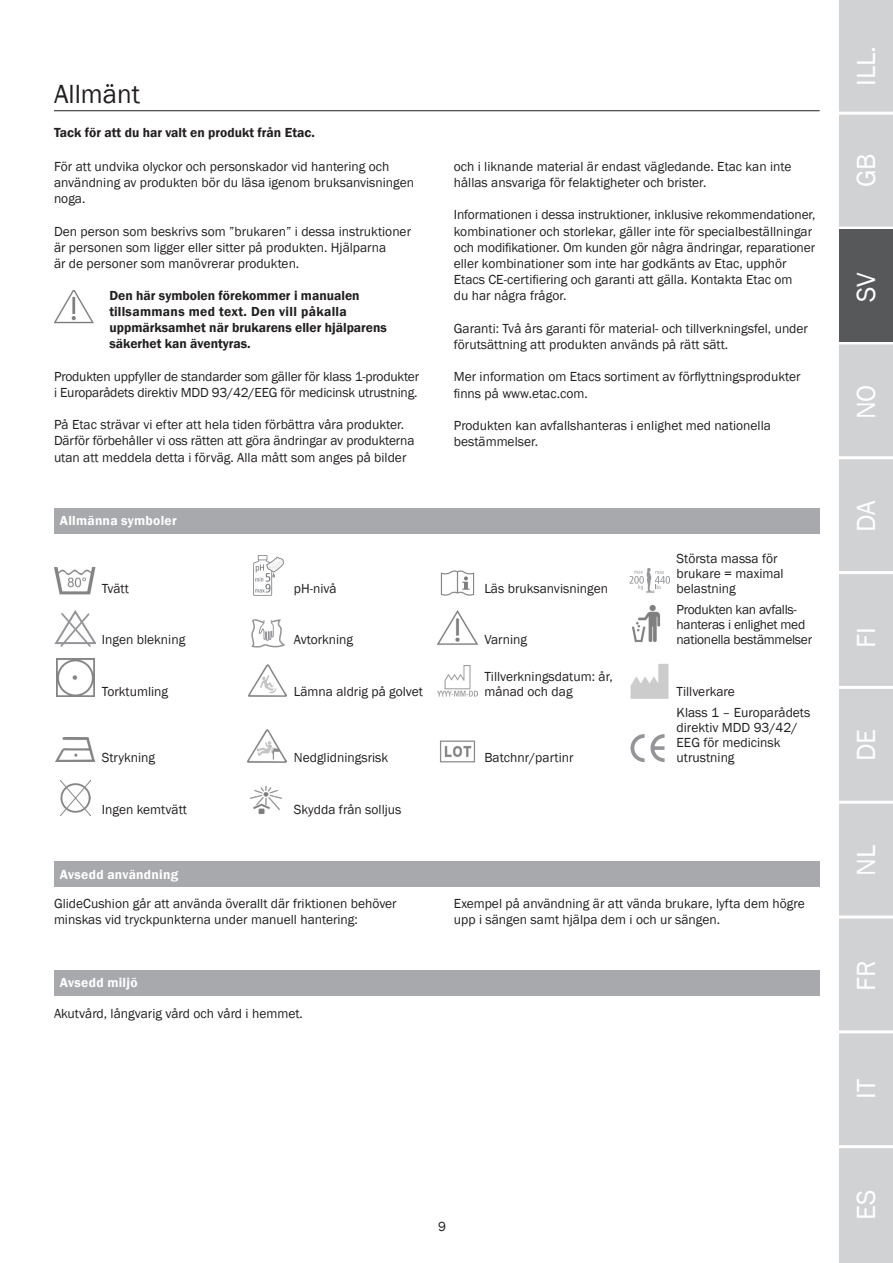
<style>
.page{position:relative;width:893px;height:1263px;background:#fff}
.page>*{position:absolute;margin:0;border:0;box-sizing:border-box;transform-origin:0 0}
.t1{font:27px "Franklin Gothic";color:#fff}
.Header_-_Overskrif{font:27px "Franklin Gothic";color:#231f20}
.Brødtekst{font:13.5px/16.2px "Franklin Gothic";color:#231f20}
.Symbol_tekster{font:13.5px/15px "Franklin Gothic";color:#231f20}
.Brødtekst_FED{font:600 13.5px/16.2px "Franklin Gothic";color:#231f20}
.Symbol_tekster-2{font:13.5px/15px "Franklin Gothic";letter-spacing:-.02em;color:#231f20}
.Skema_overskrifter_o{font:600 13.5px "Franklin Gothic";letter-spacing:.02em;color:#fff}
</style>
<div class="page">
<div style="left:839px;top:0;width:54px;height:1263px;background:#d1d2d4"></div>
<hr style="left:839px;top:112px;width:54px;height:3px;background:#fff">
<hr style="left:839px;top:227px;width:54px;height:3px;background:#fff">
<hr style="left:839px;top:341px;width:54px;height:3px;background:#fff">
<hr style="left:839px;top:456px;width:54px;height:3px;background:#fff">
<hr style="left:839px;top:571px;width:54px;height:3px;background:#fff">
<hr style="left:839px;top:686px;width:54px;height:3px;background:#fff">
<hr style="left:839px;top:801px;width:54px;height:3px;background:#fff">
<hr style="left:839px;top:915px;width:54px;height:3px;background:#fff">
<hr style="left:839px;top:1030px;width:54px;height:3px;background:#fff">
<hr style="left:839px;top:1145px;width:54px;height:3px;background:#fff">
<hr style="left:54px;top:110px;width:766px;height:1px;background:#231f20">
<div style="left:839px;top:229px;width:54px;height:112px;background:#57585a"></div>
<div style="left:54px;top:861px;width:766px;height:26px;background:#a8a9ad"></div>
<div style="left:54px;top:970px;width:766px;height:25px;background:#a8a9ad"></div>
<img style="left:54px;top:290px;width:40px;height:34px">
<div style="left:54px;top:508px;width:766px;height:25px;background:#a8a9ad"></div>
<img style="left:54px;top:567px;width:42px;height:28px">
<img style="left:254px;top:556px;width:29px;height:39px">
<img style="left:440px;top:570px;width:35px;height:26px">
<svg style="left:629px;top:568px;width:41px;height:25px"></svg>
<svg style="left:54px;top:610px;width:42px;height:37px"></svg>
<svg style="left:251px;top:619px;width:34px;height:28px"></svg>
<img style="left:437px;top:610px;width:41px;height:35px">
<img style="left:632px;top:604px;width:29px;height:39px">
<img style="left:56px;top:659px;width:38px;height:38px">
<img style="left:248px;top:664px;width:39px;height:32px">
<img style="left:437px;top:666px;width:41px;height:31px">
<img style="left:630px;top:664px;width:39px;height:35px">
<img style="left:56px;top:738px;width:38px;height:23px">
<img style="left:248px;top:730px;width:38px;height:32px">
<img style="left:440px;top:740px;width:35px;height:23px">
<svg style="left:630px;top:734px;width:35px;height:28px"></svg>
<img style="left:60px;top:780px;width:30px;height:35px">
<img style="left:249px;top:786px;width:33px;height:28px">
<p class="Header_-_Overskrif" style="left:54px;top:78px;width:88px">Allmänt</p>
<p class="Brødtekst_FED" style="left:54px;top:125px;width:262px">Tack för att du har valt en produkt från Etac.</p>
<p class="Brødtekst" style="left:54px;top:158px;width:362px">För att undvika olyckor och personskador vid hantering och användning av produkten bör du läsa igenom bruksanvisningen noga.</p>
<p class="Brødtekst" style="left:54px;top:223px;width:359px">Den person som beskrivs som ”brukaren” i dessa instruktioner är personen som ligger eller sitter på produkten. Hjälparna<br>är de personer som manövrerar produkten.</p>
<p class="Brødtekst_FED" style="left:109px;top:287px;width:279px">Den här symbolen förekommer i manualen tillsammans med text. Den vill påkalla uppmärksamhet när brukarens eller hjälparens säkerhet kan äventyras.</p>
<p class="Brødtekst" style="left:54px;top:368px;width:367px">Produkten uppfyller de standarder som gäller för klass 1-produkter i Europarådets direktiv MDD 93/42/EEG för medicinsk utrustning.</p>
<p class="Brødtekst" style="left:54px;top:417px;width:362px">På Etac strävar vi efter att hela tiden förbättra våra produkter.<br>Därför förbehåller vi oss rätten att göra ändringar av produkterna utan att meddela detta i förväg. Alla mått som anges på bilder</p>
<p class="Skema_overskrifter_o" style="left:60px;top:513px;width:118px">Allmänna symboler</p>
<p class="Brødtekst" style="left:454px;top:158px;width:339px">och i liknande material är endast vägledande. Etac kan inte hållas ansvariga för felaktigheter och brister.</p>
<p class="Brødtekst" style="left:454px;top:207px;width:363px">Informationen i dessa instruktioner, inklusive rekommendationer, kombinationer och storlekar, gäller inte för specialbeställningar och modifikationer. Om kunden gör några ändringar, reparationer eller kombinationer som inte har godkänts av Etac, upphör Etacs CE-certifiering och garanti att gälla. Kontakta Etac om<br>du har några frågor.</p>
<p class="Brødtekst" style="left:454px;top:320px;width:356px">Garanti: Två års garanti för material- och tillverkningsfel, under förutsättning att produkten används på rätt sätt.</p>
<p class="Brødtekst" style="left:454px;top:369px;width:348px">Mer information om Etacs sortiment av förflyttningsprodukter finns på www.etac.com.</p>
<p class="Brødtekst" style="left:454px;top:418px;width:319px">Produkten kan avfallshanteras i enlighet med nationella bestämmelser.</p>
<p class="Symbol_tekster" style="left:102px;top:581px;width:29px">Tvätt</p>
<p class="Symbol_tekster" style="left:294px;top:581px;width:44px">pH-nivå</p>
<p class="Symbol_tekster" style="left:484px;top:581px;width:125px">Läs bruksanvisningen</p>
<p class="Symbol_tekster" style="left:102px;top:633px;width:85px">Ingen blekning</p>
<p class="Symbol_tekster" style="left:294px;top:633px;width:61px">Avtorkning</p>
<p class="Symbol_tekster" style="left:484px;top:633px;width:44px">Varning</p>
<p class="Symbol_tekster" style="left:102px;top:684px;width:68px">Torktumling</p>
<p class="Symbol_tekster" style="left:294px;top:684px;width:131px">Lämna aldrig på golvet</p>
<p class="Symbol_tekster" style="left:484px;top:669px;width:130px">Tillverkningsdatum: år, månad och dag</p>
<p class="Symbol_tekster" style="left:102px;top:751px;width:55px">Strykning</p>
<p class="Symbol_tekster" style="left:294px;top:751px;width:96px">Nedglidningsrisk</p>
<p class="Symbol_tekster" style="left:484px;top:751px;width:91px">Batchnr/partinr</p>
<p class="Symbol_tekster" style="left:102px;top:802px;width:87px">Ingen kemtvätt</p>
<p class="Symbol_tekster" style="left:294px;top:802px;width:109px">Skydda från solljus</p>
<p class="Skema_overskrifter_o" style="left:60px;top:866px;width:120px">Avsedd användning</p>
<p class="Symbol_tekster" style="left:677px;top:551px;width:109px">Största massa för brukare = maximal belastning</p>
<p class="Symbol_tekster-2" style="left:677px;top:603px;width:137px">Produkten kan avfalls&shy;hanteras i enlighet med nationella bestämmelser</p>
<p class="Symbol_tekster" style="left:677px;top:684px;width:60px">Tillverkare</p>
<p class="Symbol_tekster" style="left:677px;top:706px;width:135px">Klass 1 – Europarådets direktiv MDD 93/42/<br>EEG för medicinsk utrustning</p>
<p class="Brødtekst" style="left:54px;top:896px;width:344px">GlideCushion går att använda överallt där friktionen behöver minskas vid tryckpunkterna under manuell hantering:</p>
<p class="Brødtekst" style="left:454px;top:896px;width:352px">Exempel på användning är att vända brukare, lyfta dem högre upp i sängen samt hjälpa dem i och ur sängen.</p>
<p class="Skema_overskrifter_o" style="left:60px;top:974px;width:79px">Avsedd miljö</p>
<p class="Brødtekst" style="left:54px;top:1006px;width:250px">Akutvård, långvarig vård och vård i hemmet.</p>
<p class="Brødtekst" style="left:438px;top:1219px;width:9px">9</p>
<h1 class="t1" style="left:849px;top:86px;width:41px;rotate:-90deg">ILL.</h1>
<h1 class="t1" style="left:849px;top:187px;width:35px;rotate:-90deg">GB</h1>
<h1 class="t1" style="left:849px;top:302px;width:31px;rotate:-90deg">SV</h1>
<h1 class="t1" style="left:849px;top:419px;width:36px;rotate:-90deg">NO</h1>
<h1 class="t1" style="left:849px;top:532px;width:33px;rotate:-90deg">DA</h1>
<h1 class="t1" style="left:849px;top:648px;width:22px;rotate:-90deg">FI</h1>
<h1 class="t1" style="left:849px;top:761px;width:34px;rotate:-90deg">DE</h1>
<h1 class="t1" style="left:849px;top:876px;width:32px;rotate:-90deg">NL</h1>
<h1 class="t1" style="left:849px;top:991px;width:32px;rotate:-90deg">FR</h1>
<h1 class="t1" style="left:849px;top:1099px;width:21px;rotate:-90deg">IT</h1>
<h1 class="t1" style="left:849px;top:1220px;width:32px;rotate:-90deg">ES</h1>
</div>
